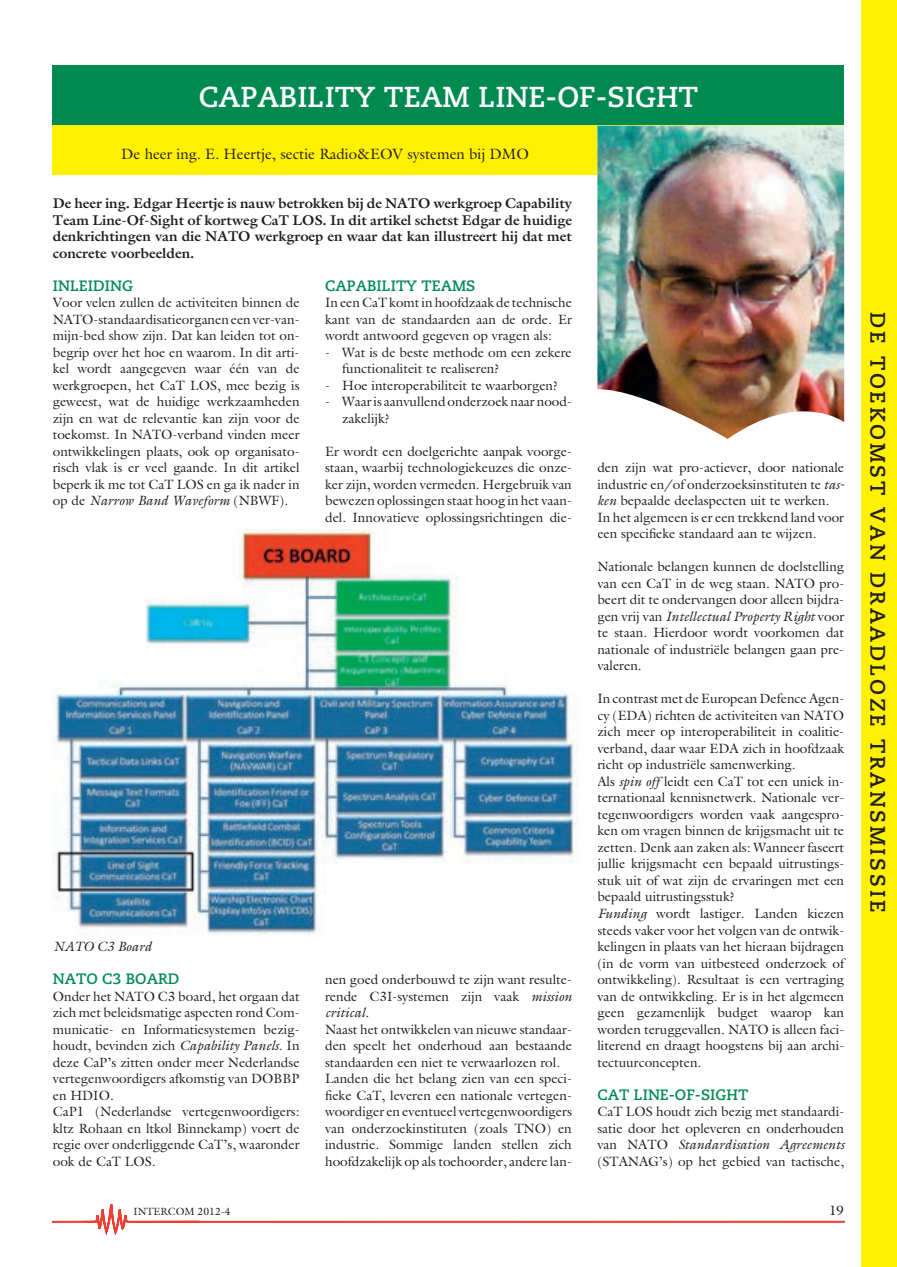
<style>
.page{position:relative;width:897px;height:1267px;background:#fff}
.page>*{position:absolute;margin:0;border:0;box-sizing:border-box;transform-origin:0 0}
.t1{font:700 28.8px "Caecilia";color:#fff}
.t2{font:700 21px "Caecilia";letter-spacing:.13em;color:#231f20}
.t3{font:700 15px "Caecilia";color:#008a52}
.t4{font:15px "Galliard Std";color:#231f20}
.t5{font:700 14.25px/16.5px "Galliard Std";color:#231f20;text-align:justify}
.t6{font:13.5px/16.5px "Galliard Std";color:#231f20}
.t7{font:italic 13.5px "Galliard Std";color:#231f20}
.t8{font:10.5px "Galliard Std";color:#231f20}
.s1{font-style:italic}
</style>
<div class="page">
<svg style="left:53px;top:1204px;width:791px;height:30px"></svg>
<div style="left:861px;top:0;width:35px;height:1266px;background:#fff101"></div>
<div style="left:53px;top:66px;width:791px;height:60px;background:#008a52"></div>
<div style="left:53px;top:126px;width:791px;height:49px;background:#fff101"></div>
<img style="left:597px;top:126px;width:247px;height:314px">
<img style="left:53px;top:529px;width:525px;height:406px">
<p class="t1" style="left:199px;top:80px;width:499px">CAPABILITY TEAM LINE-OF-SIGHT</p>
<p class="t4" style="left:121px;top:144px;width:409px">De heer ing. E. Heertje, sectie Radio&amp;EOV systemen bij DMO</p>
<p class="t5" style="left:53px;top:195px;width:520px">De heer ing. Edgar Heertje is nauw betrokken bij de NATO werkgroep Capability Team Line-Of-Sight of kortweg CaT LOS. In dit artikel schetst Edgar de huidige denkrichtingen van die NATO werkgroep en waar dat kan illustreert hij dat met concrete voorbeelden.</p>
<p class="t3" style="left:53px;top:277px;width:82px">INLEIDING</p>
<p class="t6" style="left:53px;top:294px;width:248px;text-align:justify">Voor velen zullen de activiteiten binnen de NATO-standaardisatieorganen een ver-van&shy;mijn-bed show zijn. Dat kan leiden tot on&shy;begrip over het hoe en waarom. In dit arti&shy;kel wordt aangegeven waar één van de werkgroepen, het CaT LOS, mee bezig is geweest, wat de huidige werkzaamheden zijn en wat de relevantie kan zijn voor de toekomst. In NATO-verband vinden meer ontwikkelingen plaats, ook op organisato&shy;risch vlak is er veel gaande. In dit artikel beperk ik me tot CaT LOS en ga ik nader in op de <span class="s1">Narrow Band Waveform</span> (NBWF).</p>
<p class="t3" style="left:325px;top:277px;width:152px">CAPABILITY TEAMS</p>
<p class="t6" style="left:325px;top:294px;width:248px;text-align:justify">In een CaT komt in hoofdzaak de technische kant van de standaarden aan de orde. Er wordt antwoord gegeven op vragen als:</p>
<p class="t6" style="left:342px;top:344px;width:231px;text-indent:-17px">- Wat is de beste methode om een zekere functionaliteit te realiseren?</p>
<p class="t6" style="left:325px;top:377px;width:234px">- Hoe interoperabiliteit te waarborgen?</p>
<p class="t6" style="left:342px;top:393px;width:231px;text-indent:-17px">- Waar is aanvullend onderzoek naar nood&shy;zakelijk?</p>
<p class="t6" style="left:325px;top:443px;width:248px;text-align:justify">Er wordt een doelgerichte aanpak voorge&shy;staan, waarbij technologiekeuzes die onze&shy;ker zijn, worden vermeden. Hergebruik van bewezen oplossingen staat hoog in het vaan&shy;del. Innovatieve oplossingsrichtingen die-</p>
<p class="t7" style="left:53px;top:938px;width:100px">NATO C3 Board</p>
<p class="t3" style="left:53px;top:970px;width:128px">NATO C3 BOARD</p>
<p class="t6" style="left:53px;top:987px;width:248px">Onder het NATO C3 board, het orgaan dat zich met beleidsmatige aspecten rond Com&shy;municatie- en Informatiesystemen bezig&shy;houdt, bevinden zich <span class="s1">Capability Panels</span>. In deze CaP’s zitten onder meer Nederlandse vertegenwoordigers afkomstig van DOBBP en HDIO.<br>CaP1 (Nederlandse vertegenwoordigers: kltz Rohaan en ltkol Binnekamp) voert de regie over onderliggende CaT’s, waaronder ook de CaT LOS.</p>
<p class="t8" style="left:134px;top:1205px;width:99px">INTERCOM 2012-4</p>
<p class="t6" style="left:325px;top:971px;width:248px">nen goed onderbouwd te zijn want resulte&shy;rende C3I-systemen zijn vaak <span class="s1">mission critical</span>.<br>Naast het ontwikkelen van nieuwe standaar&shy;den speelt het onderhoud aan bestaande standaarden een niet te verwaarlozen rol.<br>Landen die het belang zien van een speci&shy;fieke CaT, leveren een nationale vertegen&shy;woordiger en eventueel vertegenwoordigers van onderzoekinstituten (zoals TNO) en industrie. Sommige landen stellen zich hoofdzakelijk op als toehoorder, andere lan-</p>
<p class="t6" style="left:597px;top:459px;width:249px">den zijn wat pro-actiever, door nationale industrie en/of onderzoeksinstituten te <span class="s1">tas&shy;ken</span> bepaalde deelaspecten uit te werken.<br>In het algemeen is er een trekkend land voor een specifieke standaard aan te wijzen.</p>
<p class="t6" style="left:597px;top:558px;width:248px;text-align:justify">Nationale belangen kunnen de doelstelling van een CaT in de weg staan. NATO pro&shy;beert dit te ondervangen door alleen bijdra&shy;gen vrij van <span class="s1">Intellectual Property Right</span> voor te staan. Hierdoor wordt voorkomen dat nationale of industriële belangen gaan pre&shy;valeren.</p>
<p class="t6" style="left:597px;top:690px;width:248px">In contrast met de European Defence Agen&shy;cy (EDA) richten de activiteiten van NATO zich meer op interoperabiliteit in coalitie&shy;verband, daar waar EDA zich in hoofdzaak richt op industriële samenwerking.<br>Als <span class="s1">spin off</span> leidt een CaT tot een uniek in&shy;ternationaal kennisnetwerk. Nationale ver&shy;tegenwoordigers worden vaak aangespro&shy;ken om vragen binnen de krijgsmacht uit te zetten. Denk aan zaken als: Wanneer faseert jullie krijgsmacht een bepaald uitrustings&shy;stuk uit of wat zijn de ervaringen met een bepaald uitrustingsstuk?<br><span class="s1">Funding</span> wordt lastiger. Landen kiezen steeds vaker voor het volgen van de ontwik&shy;kelingen in plaats van het hieraan bijdragen (in de vorm van uitbesteed onderzoek of ontwikkeling). Resultaat is een vertraging van de ontwikkeling. Er is in het algemeen geen gezamenlijk budget waarop kan worden teruggevallen. NATO is alleen faci&shy;literend en draagt hoogstens bij aan archi&shy;tectuurconcepten.</p>
<p class="t3" style="left:597px;top:1085px;width:152px">CAT LINE-OF-SIGHT</p>
<p class="t6" style="left:597px;top:1103px;width:248px;text-align:justify">CaT LOS houdt zich bezig met standaardi&shy;satie door het opleveren en onderhouden van NATO <span class="s1">Standardisation Agreements </span>(STANAG’s) op het gebied van tactische,</p>
<p class="t6" style="left:829px;top:1202px;width:17px">19</p>
<h2 class="t2" style="left:890px;top:312px;width:601px;rotate:90deg">DE TOEKOMST VAN DRAADLOZE TRANSMISSIE</h2>
</div>
